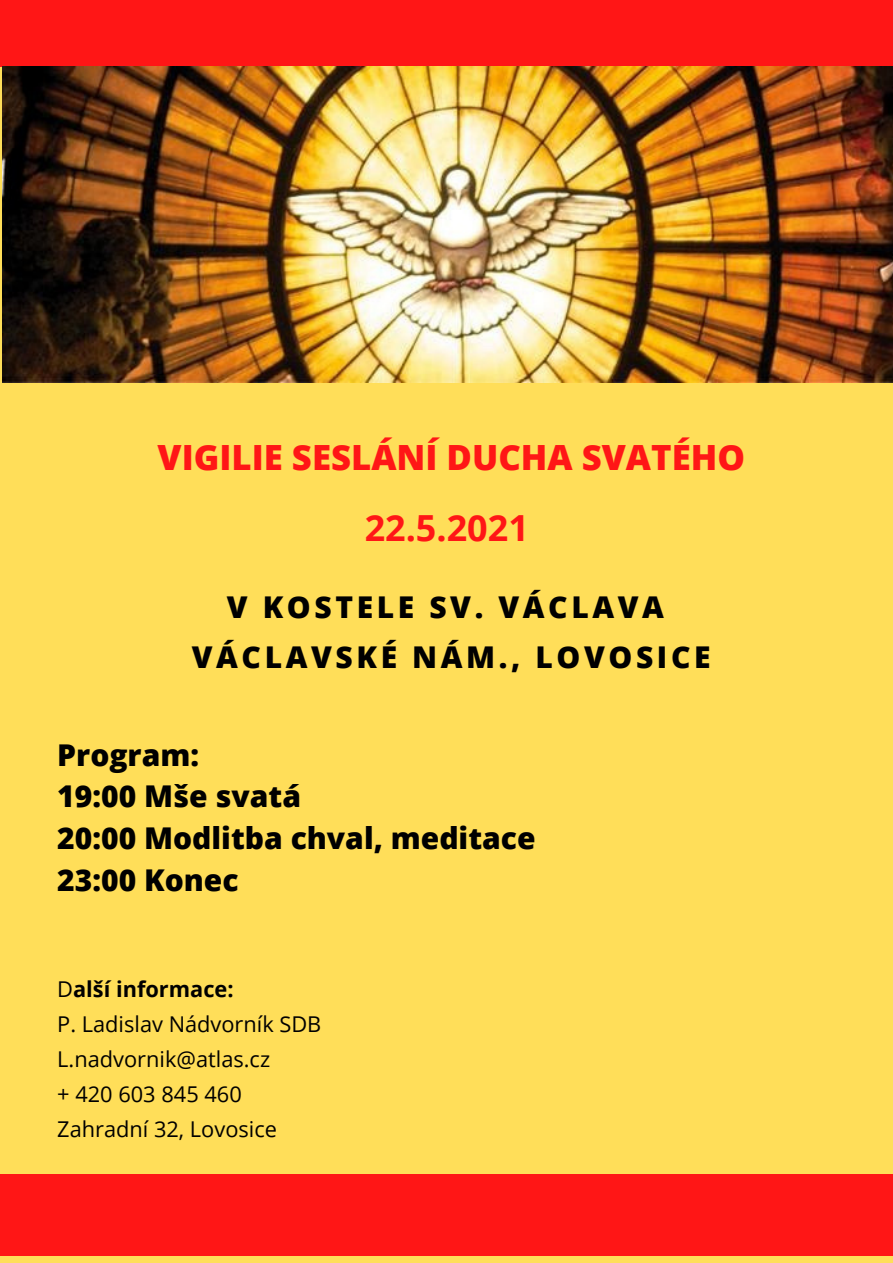
<style>
.page{position:relative;width:893px;height:1263px;background:#ffde59}
.page>*{position:absolute;margin:0;border:0;box-sizing:border-box;transform-origin:0 0}
.t1{font:700 35.92px "Open Sans";color:#ff1616}
.t2{font:800 34.72px "Open Sans";color:#ff1616}
.t3{font:800 30px "Open Sans";color:#000}
.t4{font:800 30px "Open Sans";letter-spacing:.12em;color:#000}
.t5{font:21.75px "Open Sans";color:#000}
.t6{font:700 21.75px "Open Sans";color:#000}
.s1{font-weight:400}
</style>
<div class="page">
<div style="left:0;top:0;width:893px;height:67px;background:#ff1616"></div>
<img style="left:3px;top:67px;width:890px;height:315px">
<div style="left:0;top:1174px;width:893px;height:82px;background:#ff1616"></div>
<p class="t2" style="left:158px;top:432px;width:589px">VIGILIE SESLÁNÍ DUCHA SVATÉHO</p>
<p class="t1" style="left:365px;top:503px;width:166px">22.5.2021</p>
<p class="t4" style="left:227px;top:586px;width:438px">V KOSTELE SV. VÁCLAVA</p>
<p class="t4" style="left:192px;top:636px;width:520px">VÁCLAVSKÉ NÁM., LOVOSICE</p>
<p class="t3" style="left:57px;top:733px;width:143px">Program:</p>
<p class="t3" style="left:57px;top:775px;width:245px">19:00 Mše svatá</p>
<p class="t3" style="left:57px;top:817px;width:480px">20:00 Modlitba chval, meditace</p>
<p class="t3" style="left:57px;top:858px;width:183px">23:00 Konec</p>
<p class="t6" style="left:57px;top:974px;width:178px"><span class="s1">D</span>alší informace:</p>
<p class="t5" style="left:57px;top:1009px;width:266px">P. Ladislav Nádvorník SDB</p>
<p class="t5" style="left:57px;top:1044px;width:214px">L.nadvornik@atlas.cz</p>
<p class="t5" style="left:57px;top:1078px;width:186px">+ 420 603 845 460</p>
<p class="t5" style="left:57px;top:1113px;width:221px">Zahradní 32, Lovosice</p>
</div>
